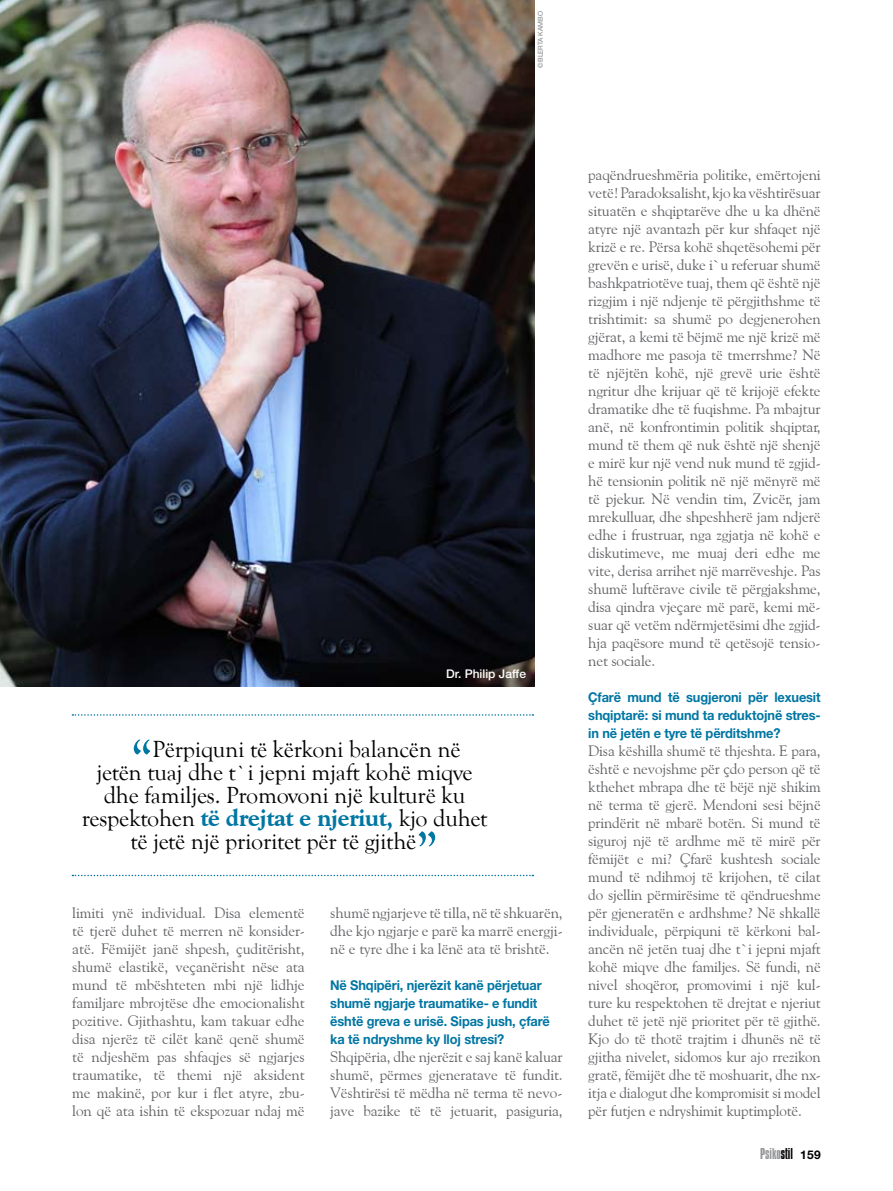
<style>
.page{position:relative;width:893px;height:1191px;background:#fff}
.page>*{position:absolute;margin:0;border:0;box-sizing:border-box;transform-origin:0 0}
.t1{font:57px "Goudy Old Style TEE";color:#0076a3}
.t2{font:24px "Goudy Old Style TEE";letter-spacing:-.01em;color:#000}
.t3{font:15px/18px "Goudy Old Style BT";letter-spacing:-.01em;color:#636467;text-align:justify}
.t4{font:700 13.5px/18px "Helvetica Neue";letter-spacing:-.01em;color:#0076a3;scale:.95 1}
.t5{font:300 13.5px "Compacta BT";color:#939598;scale:1.2 1}
.t6{font:500 12px "Helvetica Neue";color:#fff}
.t7{font:6.75px "Helvetica Neue";color:#808285}
.s1{font-family:"Goudy Old Style BT";font-weight:800;color:#0076a3}
.s2{color:#000}
.s3{font-family:"Helvetica Neue";font-weight:700;font-size:12px;color:#000}
</style>
<div class="page">
<img style="left:0;top:0;width:535px;height:686px">
<svg style="left:72px;top:714px;width:461px;height:1px"></svg>
<svg style="left:72px;top:874px;width:461px;height:2px"></svg>
<p class="t7" style="left:537px;top:68px;width:59px;rotate:-90deg">© Blerta Kambo</p>
<p class="t6" style="left:446px;top:667px;width:81px">Dr. Philip Jaffe</p>
<h1 class="t1" style="left:130px;top:731px;width:25px">“</h1>
<h2 class="t2" style="left:152px;top:735px;width:309px">Përpiquni të kërkoni balancën në</h2>
<h2 class="t2" style="left:97px;top:758px;width:378px">jetën tuaj dhe t`i jepni mjaft kohë miqve</h2>
<h2 class="t2" style="left:104px;top:781px;width:363px">dhe familjes. Promovoni një kulturë ku</h2>
<h2 class="t2" style="left:82px;top:804px;width:407px">respektohen <span class="s1">të drejtat e njeriut,</span> kjo duhet</h2>
<h2 class="t2" style="left:131px;top:827px;width:287px">të jetë një prioritet për të gjithë</h2>
<h1 class="t1" style="left:416px;top:822px;width:25px">”</h1>
<p class="t3" style="left:72px;top:904px;width:234px">limiti ynë individual. Disa elementë të tjerë duhet të merren në konsider&shy;atë. Fëmijët janë shpesh, çuditërisht, shumë elastikë, veçanërisht nëse ata mund të mbështeten mbi një lidhje familjare mbrojtëse dhe emocionalisht pozitive. Gjithashtu, kam takuar edhe disa njerëz të cilët kanë qenë shumë të ndjeshëm pas shfaqjes së ngjarjes traumatike, të themi një aksident me makinë, por kur i flet atyre, zbu&shy;lon që ata ishin të ekspozuar ndaj më</p>
<p class="t3" style="left:330px;top:904px;width:234px">shumë ngjarjeve të tilla, në të shkuarën, dhe kjo ngjarje e parë ka marrë energji&shy;në e tyre dhe i ka lënë ata të brishtë.</p>
<p class="t4" style="left:330px;top:976px;width:233px">Në Shqipëri, njerëzit kanë përjetuar shumë ngjarje traumatike- e fundit është greva e urisë. Sipas jush, çfarë ka të ndryshme ky lloj stresi?</p>
<p class="t3" style="left:330px;top:1048px;width:234px">Shqipëria, dhe njerëzit e saj kanë kaluar shumë, përmes gjeneratave të fundit.<br>Vështirësi të mëdha në terma të nevo&shy;jave bazike të të jetuarit, pasiguria,</p>
<p class="t3" style="left:588px;top:166px;width:234px">paqëndrueshmëria politike, emërtojeni vetë! Paradoksalisht, kjo ka vështirësuar situatën e shqiptarëve dhe u ka dhënë atyre një avantazh për kur shfaqet një krizë e re. Përsa kohë shqetësohemi për grevën e urisë, duke i`u referuar shumë bashkpatriotëve tuaj, them që është një rizgjim i një ndjenje të përgjithshme të trishtimit: sa shumë po degjenerohen gjërat, a kemi të bëjmë me një krizë më madhore me pasoja të tmerrshme? Në të njëjtën kohë, një grevë urie është ngritur dhe krijuar që të krijojë efekte dramatike dhe të fuqishme. Pa mbajtur anë, në konfrontimin politik shqiptar, mund të them që nuk është një shenjë e mirë kur një vend nuk mund të zgjid&shy;hë tensionin politik në një mënyrë më të pjekur. Në vendin tim, Zvicër, jam mrekulluar, dhe shpeshherë jam ndjerë edhe i frustruar, nga zgjatja në kohë e diskutimeve, me muaj deri edhe me vite, derisa arrihet një marrëveshje. Pas shumë luftërave civile të përgjakshme, disa qindra vjeçare më parë, kemi më&shy;suar që vetëm ndërmjetësimi dhe zgjid&shy;hja paqësore mund të qetësojë tensio&shy;net sociale.</p>
<p class="t4" style="left:588px;top:688px;width:246px;text-align:justify">Çfarë mund të sugjeroni për lexuesit shqiptarë: si mund ta reduktojnë stres&shy;in në jetën e tyre të përditshme?</p>
<p class="t3" style="left:588px;top:742px;width:234px">Disa këshilla shumë të thjeshta. E para, është e nevojshme për çdo person që të kthehet mbrapa dhe të bëjë një shikim në terma të gjerë. Mendoni sesi bëjnë prindërit në mbarë botën. Si mund të siguroj një të ardhme më të mirë për fëmijët e mi? Çfarë kushtesh sociale mund të ndihmoj të krijohen, të cilat do sjellin përmirësime të qëndrueshme për gjeneratën e ardhshme? Në shkallë individuale, përpiquni të kërkoni bal&shy;ancën në jetën tuaj dhe t`i jepni mjaft kohë miqve dhe familjes. Së fundi, në nivel shoqëror, promovimi i një kul&shy;ture ku respektohen të drejtat e njeriut duhet të jetë një prioritet për të gjithë.<br>Kjo do të thotë trajtim i dhunës në të gjitha nivelet, sidomos kur ajo rrezikon gratë, fëmijët dhe të moshuarit, dhe nx&shy;itja e dialogut dhe kompromisit si model për futjen e ndryshimit kuptimplotë.</p>
<p class="t5" style="left:760px;top:1146px;width:52px">psiko<span class="s2">stil</span> <span class="s3">159</span></p>
</div>
